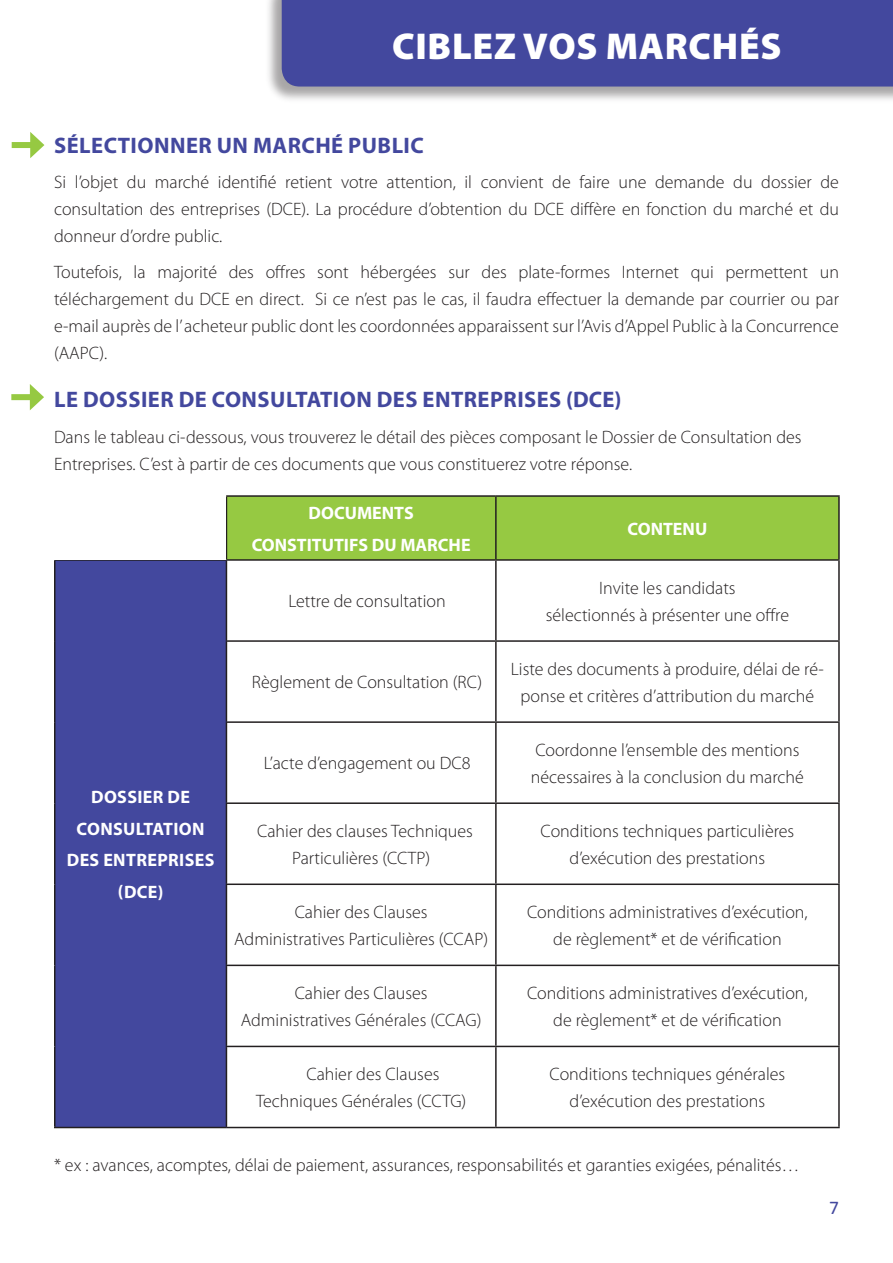
<style>
.page{position:relative;width:893px;height:1263px;background:#fff}
.page>*{position:absolute;margin:0;border:0;box-sizing:border-box;transform-origin:0 0}
.t1{font:900 37.5px "Myriad Pro";letter-spacing:.02em;color:#fff}
.t2{font:700 22.5px "Myriad Pro";letter-spacing:.02em;color:#43489e}
.t3{font:300 18px/27px "Myriad Pro";color:#231f20;text-align:center}
.t4{font:700 18px/31.5px "Myriad Pro";letter-spacing:.02em;color:#fff;text-align:center}
</style>
<div class="page">
<div style="left:12px;top:142px;width:24px;height:6px;background:#96c942"></div>
<svg style="left:30px;top:132px;width:14px;height:26px"></svg>
<div style="left:264px;top:0;width:629px;height:105px;background:#231f20;opacity:.4"></div>
<div style="left:282px;top:0;width:611px;height:87px;background:#43489e"></div>
<div style="left:227px;top:497px;width:611px;height:62px;background:#96c942"></div>
<div style="left:55px;top:560px;width:171px;height:567px;background:#43489e"></div>
<hr style="left:54px;top:559px;width:172px;height:2px;background:#231f20">
<hr style="left:54px;top:561px;width:2px;height:80px;background:#231f20">
<hr style="left:226px;top:561px;width:1px;height:79px;background:#231f20">
<hr style="left:495px;top:561px;width:2px;height:79px;background:#231f20">
<hr style="left:838px;top:561px;width:2px;height:79px;background:#231f20">
<hr style="left:54px;top:641px;width:2px;height:81px;background:#231f20">
<hr style="left:226px;top:640px;width:270px;height:2px;background:#231f20">
<hr style="left:226px;top:642px;width:1px;height:79px;background:#231f20">
<hr style="left:496px;top:640px;width:344px;height:2px;background:#231f20">
<hr style="left:495px;top:642px;width:2px;height:79px;background:#231f20">
<hr style="left:838px;top:642px;width:2px;height:79px;background:#231f20">
<hr style="left:54px;top:722px;width:2px;height:81px;background:#231f20">
<hr style="left:226px;top:721px;width:270px;height:2px;background:#231f20">
<hr style="left:226px;top:723px;width:1px;height:79px;background:#231f20">
<hr style="left:496px;top:721px;width:344px;height:2px;background:#231f20">
<hr style="left:495px;top:723px;width:2px;height:79px;background:#231f20">
<hr style="left:838px;top:723px;width:2px;height:79px;background:#231f20">
<hr style="left:54px;top:803px;width:2px;height:81px;background:#231f20">
<hr style="left:226px;top:802px;width:270px;height:2px;background:#231f20">
<hr style="left:226px;top:804px;width:1px;height:79px;background:#231f20">
<hr style="left:496px;top:802px;width:344px;height:2px;background:#231f20">
<hr style="left:495px;top:804px;width:2px;height:79px;background:#231f20">
<hr style="left:838px;top:804px;width:2px;height:79px;background:#231f20">
<hr style="left:54px;top:884px;width:2px;height:81px;background:#231f20">
<hr style="left:226px;top:883px;width:270px;height:2px;background:#231f20">
<hr style="left:226px;top:885px;width:1px;height:79px;background:#231f20">
<hr style="left:496px;top:883px;width:344px;height:2px;background:#231f20">
<hr style="left:495px;top:885px;width:2px;height:79px;background:#231f20">
<hr style="left:838px;top:885px;width:2px;height:79px;background:#231f20">
<hr style="left:54px;top:965px;width:2px;height:81px;background:#231f20">
<hr style="left:226px;top:964px;width:270px;height:2px;background:#231f20">
<hr style="left:226px;top:966px;width:1px;height:80px;background:#231f20">
<hr style="left:496px;top:964px;width:344px;height:2px;background:#231f20">
<hr style="left:495px;top:966px;width:2px;height:80px;background:#231f20">
<hr style="left:838px;top:966px;width:2px;height:80px;background:#231f20">
<hr style="left:54px;top:1046px;width:2px;height:81px;background:#231f20">
<hr style="left:226px;top:1046px;width:270px;height:1px;background:#231f20">
<hr style="left:226px;top:1047px;width:1px;height:80px;background:#231f20">
<hr style="left:496px;top:1046px;width:344px;height:1px;background:#231f20">
<hr style="left:495px;top:1047px;width:2px;height:80px;background:#231f20">
<hr style="left:838px;top:1047px;width:2px;height:80px;background:#231f20">
<hr style="left:54px;top:1127px;width:172px;height:1px;background:#231f20">
<hr style="left:226px;top:1127px;width:270px;height:1px;background:#231f20">
<hr style="left:496px;top:1127px;width:344px;height:1px;background:#231f20">
<hr style="left:226px;top:495px;width:270px;height:2px;background:#231f20">
<hr style="left:226px;top:497px;width:1px;height:62px;background:#231f20">
<hr style="left:496px;top:495px;width:344px;height:2px;background:#231f20">
<hr style="left:495px;top:497px;width:2px;height:62px;background:#231f20">
<hr style="left:838px;top:497px;width:2px;height:62px;background:#231f20">
<hr style="left:226px;top:559px;width:270px;height:2px;background:#231f20">
<hr style="left:496px;top:559px;width:344px;height:2px;background:#231f20">
<div style="left:11px;top:394px;width:24px;height:6px;background:#96c942"></div>
<svg style="left:30px;top:384px;width:14px;height:26px"></svg>
<h1 class="t1" style="left:392px;top:22px;width:241px">CI BLEZ VOS MARCH</h1>
<h1 class="t1" style="left:739px;top:22px;width:44px">ÉS</h1>
<p class="t2" style="left:54px;top:130px;width:368px">SÉLECTIONNER UN MARCHÉ PUBLIC</p>
<p class="t3" style="left:54px;top:169px;width:786px;text-align:justify">Si l’objet du marché identifié retient votre attention, il convient de faire une demande du dossier de consultation des entreprises (DCE). La procédure d’obtention du DCE diffère en fonction du marché et du donneur d’ordre public.</p>
<p class="t3" style="left:54px;top:258px;width:786px;text-align:justify">Toutefois, la majorité des offres sont hébergées sur des plate-formes Internet qui permettent un téléchargement du DCE en direct. Si ce n’est pas le cas, il faudra effectuer la demande par courrier ou par e-mail auprès de l’ acheteur public dont les coordonnées apparaissent sur l’Avis d’Appel Public à la Concurrence (AAPC).</p>
<p class="t2" style="left:54px;top:385px;width:569px">LE DOSSIER DE CONSULTATION DES ENTREPRISES (DCE)</p>
<p class="t3" style="left:54px;top:423px;width:749px;text-align:left">Dans le tableau ci-dessous, vous trouverez le détail des pièces composant le Dossier de Consultation des<br>Entreprises. C’est à partir de ces documents que vous constituerez votre réponse.</p>
<p class="t4" style="left:309px;top:497px;width:49px">DOCUMENTS</p>
<p class="t4" style="left:252px;top:528px;width:21px">CONSTITUTI</p>
<p class="t4" style="left:349px;top:528px;width:65px">FSDU MAR</p>
<p class="t4" style="left:438px;top:528px;width:22px">CHE</p>
<p class="t4" style="left:628px;top:512px;width:23px">CONTENU</p>
<p class="t4" style="left:67px;top:781px;width:149px">DOSSIER DE<br>CONSULTATION<br>DES ENTREPRISES (DCE)</p>
<p class="t3" style="left:288px;top:588px;width:159px">Lettre de consultation</p>
<p class="t3" style="left:252px;top:669px;width:232px">Règlement de Consultation (RC)</p>
<p class="t3" style="left:264px;top:750px;width:208px">L’acte d’engagement ou DC8</p>
<p class="t3" style="left:546px;top:574px;width:245px">Invite les candidats<br>sélectionnés à présenter une offre</p>
<p class="t3" style="left:511px;top:655px;width:315px">Liste des documents à produire, délai de ré&shy;ponse et critères d’attribution du marché</p>
<p class="t3" style="left:531px;top:736px;width:275px;text-align:left">Coordonne l’ensemble des mentions nécessaires à la conclusion du marché</p>
<p class="t3" style="left:257px;top:817px;width:217px">Cahier des clauses Techniques<br>Particulières (CCTP)</p>
<p class="t3" style="left:540px;top:817px;width:255px">Conditions techniques particulières d’exécution des prestations</p>
<p class="t3" style="left:234px;top:898px;width:255px">Cahier des Clauses<br>Administratives Particulières (CCAP)</p>
<p class="t3" style="left:527px;top:898px;width:282px">Conditions administratives d’exécution, de règlement* et de vérification</p>
<p class="t3" style="left:241px;top:979px;width:242px">Cahier des Clauses<br>Administratives Générales (CCAG)</p>
<p class="t3" style="left:527px;top:979px;width:282px">Conditions administratives d’exécution, de règlement* et de vérification</p>
<p class="t3" style="left:256px;top:1060px;width:212px;text-align:left;text-indent:51px">Cahier des Clauses<br>Techniques Générales (CCTG)</p>
<p class="t3" style="left:550px;top:1060px;width:237px">Conditions techniques générales d’exécution des prestations</p>
<p class="t3" style="left:54px;top:1151px;width:747px">* ex : avances, acomptes, délai de paiement, assurances, responsabilités et garanties exigées, pénalités…</p>
</div>
